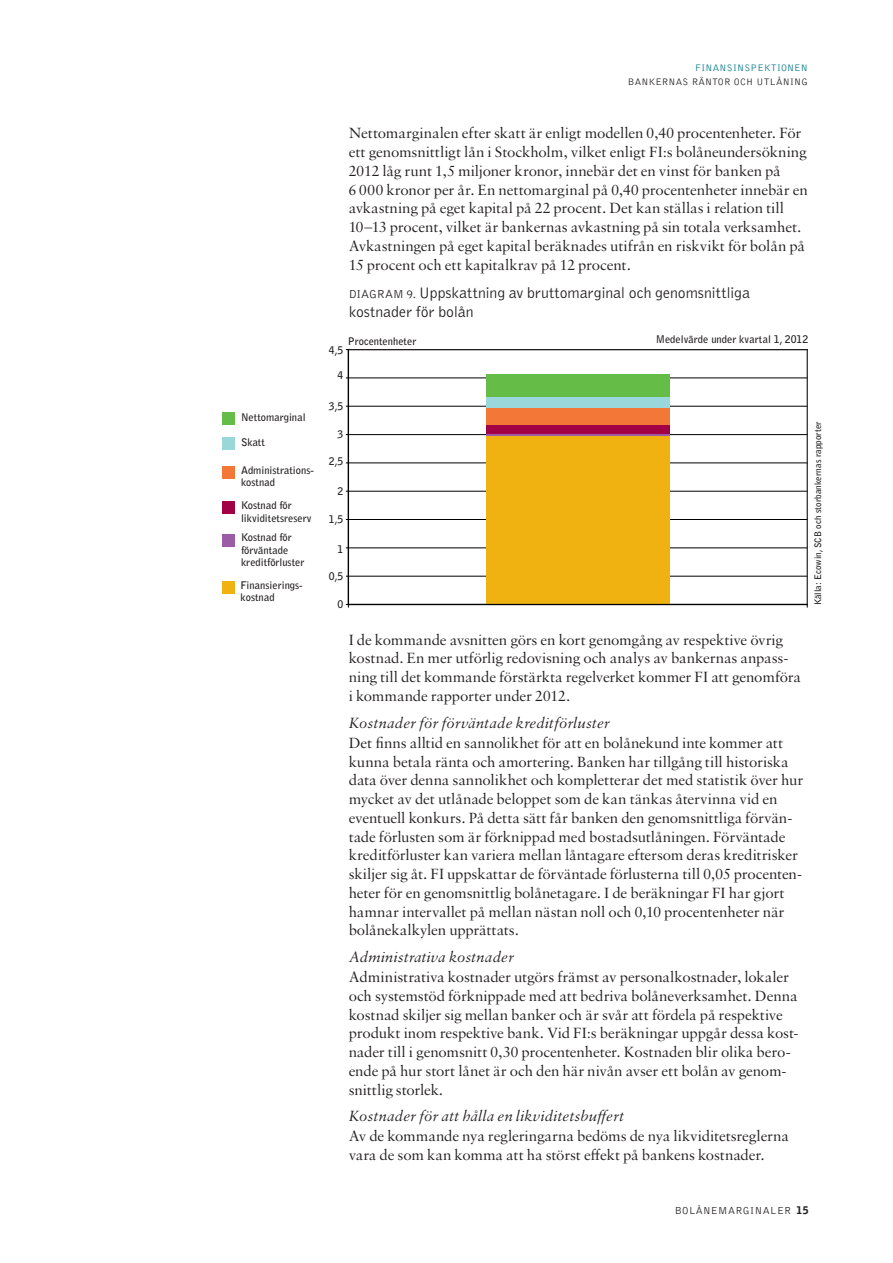
<style>
.page{position:relative;width:893px;height:1263px;background:#fff}
.page>*{position:absolute;margin:0;border:0;box-sizing:border-box;transform-origin:0 0}
.t1{font:15.75px/18.8px "Sabon MT Std";letter-spacing:-.01em;color:#231f20}
.t2{font:italic 15.75px "Sabon MT Std";color:#231f20}
.t3{font:300 15.75px/18.8px "Bell Gothic Std";letter-spacing:-.015em;color:#231f20}
.t4{font:700 10.5px/12.6px "Bell Gothic Std";color:#231f20}
.t5{font:300 10.5px "Bell Gothic Std";letter-spacing:.04em;color:#231f20}
.t6{font:900 10.5px "Bell Gothic Std";color:#231f20}
.t7{font:300 9.75px "Bell Gothic Std";letter-spacing:.025em;color:#231f20}
.t8{font:300 9.75px "Bell Gothic Std";letter-spacing:.025em;color:#00788b}
.t9{font:700 9px "Bell Gothic Std";color:#231f20}
.s1{font-size:12px}
</style>
<div class="page">
<div style="left:222px;top:413px;width:13px;height:12px;background:#65bc46"></div>
<div style="left:222px;top:581px;width:13px;height:13px;background:#efb211"></div>
<div style="left:222px;top:534px;width:13px;height:13px;background:#9b5ba5"></div>
<div style="left:222px;top:501px;width:13px;height:13px;background:#a30146"></div>
<div style="left:222px;top:466px;width:13px;height:13px;background:#f37736"></div>
<div style="left:222px;top:437px;width:13px;height:13px;background:#99d7db"></div>
<hr style="left:348px;top:576px;width:459px;height:1px;background:#000">
<hr style="left:348px;top:547px;width:459px;height:1px;background:#000">
<hr style="left:348px;top:519px;width:459px;height:1px;background:#000">
<hr style="left:348px;top:491px;width:459px;height:1px;background:#000">
<hr style="left:348px;top:462px;width:459px;height:1px;background:#000">
<hr style="left:348px;top:434px;width:459px;height:1px;background:#000">
<hr style="left:348px;top:406px;width:459px;height:1px;background:#000">
<hr style="left:348px;top:377px;width:459px;height:1px;background:#000">
<hr style="left:348px;top:349px;width:459px;height:1px;background:#231f20">
<hr style="left:807px;top:350px;width:1px;height:254px;background:#231f20">
<div style="left:486px;top:436px;width:183px;height:168px;background:#efb211"></div>
<hr style="left:486px;top:433px;width:183px;height:3px;background:#9b5ba5">
<div style="left:486px;top:425px;width:183px;height:8px;background:#a30146"></div>
<div style="left:486px;top:408px;width:183px;height:17px;background:#f37736"></div>
<div style="left:486px;top:397px;width:183px;height:11px;background:#99d7db"></div>
<div style="left:486px;top:374px;width:183px;height:23px;background:#65bc46"></div>
<hr style="left:348px;top:350px;width:1px;height:254px;background:#000">
<hr style="left:348px;top:604px;width:459px;height:1px;background:#000">
<p class="t8" style="left:695px;top:63px;width:114px">FINANSINSPEKTIONEN</p>
<p class="t7" style="left:628px;top:76px;width:182px">BANKERNAS RÄNTOR OCH UTLÅNI NG</p>
<p class="t4" style="left:241px;top:411px;width:66px">Nettomarginal</p>
<p class="t4" style="left:241px;top:436px;width:25px">Skatt</p>
<p class="t4" style="left:241px;top:464px;width:74px">Administrations&shy;kostnad</p>
<p class="t4" style="left:241px;top:499px;width:72px">Kostnad för likviditetsreserv</p>
<p class="t4" style="left:241px;top:531px;width:65px">Kostnad för förväntade kreditförluster</p>
<p class="t4" style="left:241px;top:579px;width:64px">Finansierings&shy;kostnad</p>
<p class="t1" style="left:349px;top:124px;width:460px">Nettomarginalen efter skatt är enligt modellen 0,40 procentenheter. För ett genomsnittligt lån i Stockholm, vilket enligt FI:s bolåneundersökning 2012 låg runt 1,5 miljoner kronor, innebär det en vinst för banken på<br>6 000 kronor per år. En nettomarginal på 0,40 procentenheter innebär en avkastning på eget kapital på 22 procent. Det kan ställas i relation till 10–13 procent, vilket är bankernas avkastning på sin totala verksamhet.<br>Avkastningen på eget kapital beräknades utifrån en riskvikt för bolån på 15 procent och ett kapitalkrav på 12 procent.</p>
<p class="t3" style="left:349px;top:284px;width:403px"><span class="s1">DIAGRAM 9.</span> U PPSKATTNING AV BRUTTOMARGINAL OCH GENOMSNITTLIGA<br>KOSTNADER FÖR BOLÅN</p>
<p class="t4" style="left:348px;top:335px;width:70px">Procentenheter</p>
<p class="t4" style="left:329px;top:344px;width:16px">4,5</p>
<p class="t4" style="left:338px;top:369px;width:7px">4</p>
<p class="t4" style="left:329px;top:400px;width:16px">3,5</p>
<p class="t4" style="left:338px;top:428px;width:7px">3</p>
<p class="t4" style="left:329px;top:455px;width:16px">2,5</p>
<p class="t4" style="left:338px;top:485px;width:7px">2</p>
<p class="t4" style="left:329px;top:513px;width:16px">1,5</p>
<p class="t4" style="left:338px;top:542px;width:7px">1</p>
<p class="t4" style="left:329px;top:570px;width:16px">0,5</p>
<p class="t4" style="left:338px;top:598px;width:7px">0</p>
<p class="t4" style="left:656px;top:333px;width:154px">Medelvärde under kvartal 1, 2012</p>
<p class="t9" style="left:812px;top:605px;width:186px;rotate:-90deg">Källa: Ecowin, SCB och storbankernas rapporter</p>
<p class="t1" style="left:349px;top:630px;width:454px">I de kommande avsnitten görs en kort genomgång av respektive övrig kostnad. En mer utförlig redovisning och analys av bankernas anpass&shy;ning till det kommande förstärkta regelverket kommer FI att genomföra i kommande rapporter under 2012.</p>
<p class="t2" style="left:349px;top:713px;width:263px">Kostnader för förväntade kreditförluster</p>
<p class="t1" style="left:349px;top:733px;width:456px">Det finns alltid en sannolikhet för att en bolånekund inte kommer att kunna betala ränta och amortering. Banken har tillgång till historiska data över denna sannolikhet och kompletterar det med statistik över hur mycket av det utlånade beloppet som de kan tänkas återvinna vid en eventuell konkurs. På detta sätt får banken den genomsnittliga förvän&shy;tade förlusten som är förknippad med bostadsutlåningen. Förväntade kreditförluster kan variera mellan låntagare eftersom deras kreditrisker skiljer sig åt. FI uppskattar de förväntade förlusterna till 0,05 procenten&shy;heter för en genomsnittlig bolånetagare. I de beräkningar FI har gjort hamnar intervallet på mellan nästan noll och 0,10 procentenheter när bolånekalkylen upprättats.</p>
<p class="t2" style="left:349px;top:947px;width:167px">Administrativa kostnader</p>
<p class="t1" style="left:349px;top:967px;width:451px">Administrativa kostnader utgörs främst av personalkostnader, lokaler och systemstöd förknippade med att bedriva bolåneverksamhet. Denna kostnad skiljer sig mellan banker och är svår att fördela på respektive produkt inom respektive bank. Vid FI:s beräkningar uppgår dessa kost&shy;nader till i genomsnitt 0,30 procentenheter. Kostnaden blir olika bero&shy;ende på hur stort lånet är och den här nivån avser ett bolån av genom&shy;snittlig storlek.</p>
<p class="t2" style="left:349px;top:1107px;width:277px">Kostnader för att hålla en likviditetsbuffert</p>
<p class="t1" style="left:349px;top:1127px;width:442px">Av de kommande nya regleringarna bedöms de nya likviditetsreglerna vara de som kan komma att ha störst effekt på bankens kostnader.</p>
<p class="t5" style="left:675px;top:1205px;width:118px">BOLÅNEMARGI NALER</p>
<p class="t6" style="left:796px;top:1204px;width:14px">15</p>
</div>
